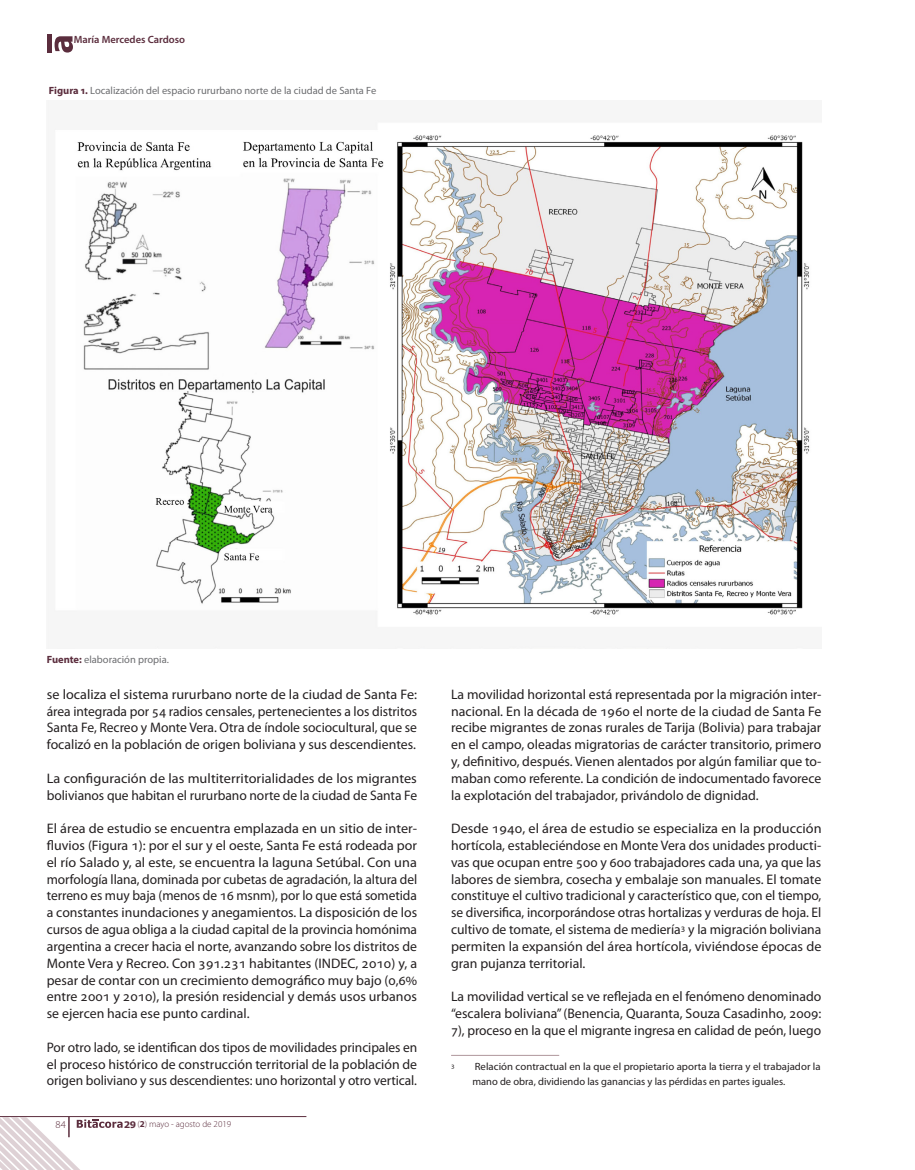
<style>
.page{position:relative;width:915px;height:1170px;background:#fff}
.page>*{position:absolute;margin:0;border:0;box-sizing:border-box;transform-origin:0 0}
._01_CUERPO_DE_TEXTO{font:13.8px/16.8px "Myriad Pro";color:#231f20;text-align:justify}
._01_Pie_de_página{font:10.5px/15px "Myriad Pro";color:#231f20}
._01_Figuras{font:10.5px "Myriad Pro";color:#6c6d70}
.t1{font:600 10.5px "Myriad Pro";color:#5b2d3d}
.t2{font:300 10.5px "Myriad Pro";color:#5b2d3d}
.t3{font:300 9px "Myriad Pro";color:#5b2d3d}
._01_Pie_de_página-2{font:6.9px "Myriad Pro";color:#231f20}
.s1{font-weight:700;color:#5b2d3d}
.s2{font-family:"Verdana";font-weight:700}
.s3{font-weight:700}
</style>
<div class="page">
<hr style="left:0;top:1116px;width:306px;height:1px;background:#5b2d3d">
<svg style="left:0;top:1117px;width:122px;height:52px"></svg>
<div style="left:47px;top:34px;width:5px;height:19px;background:#5b2d3d"></div>
<svg style="left:55px;top:36px;width:18px;height:17px"></svg>
<hr style="left:451px;top:1054px;width:108px;height:1px;background:#af969c">
<img style="left:77px;top:135px;width:733px;height:513px">
<p class="t1" style="left:74px;top:33px;width:113px">María Mercedes Cardoso</p>
<p class="_01_Figuras" style="left:49px;top:84px;width:329px"><span class="s1">Figura 1.</span> Localización del espacio rururbano norte de la ciudad de Santa Fe</p>
<p class="_01_Figuras" style="left:47px;top:652px;width:123px"><span class="s1">Fuente:</span> elaboración propia.</p>
<p class="_01_CUERPO_DE_TEXTO" style="left:47px;top:685px;width:371px">se localiza el sistema rururbano norte de la ciudad de Santa Fe: área integrada por 54 radios censales, pertenecientes a los distritos Santa Fe, Recreo y Monte Vera. Otra de índole sociocultural, que se focalizó en la población de origen boliviana y sus descendientes.</p>
<p class="_01_CUERPO_DE_TEXTO" style="left:47px;top:769px;width:372px">La configuración de las multiterritorialidades de los migrantes bolivianos que habitan el rururbano norte de la ciudad de Santa Fe</p>
<p class="_01_CUERPO_DE_TEXTO" style="left:47px;top:820px;width:372px">El área de estudio se encuentra emplazada en un sitio de inter&shy;fluvios (Figura 1): por el sur y el oeste, Santa Fe está rodeada por el río Salado y, al este, se encuentra la laguna Setúbal. Con una morfología llana, dominada por cubetas de agradación, la altura del terreno es muy baja (menos de 16 msnm), por lo que está sometida a constantes inundaciones y anegamientos. La disposición de los cursos de agua obliga a la ciudad capital de la provincia homónima argentina a crecer hacia el norte, avanzando sobre los distritos de Monte Vera y Recreo. Con 391.231 habitantes (INDEC, 2010) y, a pesar de contar con un crecimiento demográfico muy bajo (0,6% entre 2001 y 2010), la presión residencial y demás usos urbanos se ejercen hacia ese punto cardinal.</p>
<p class="_01_CUERPO_DE_TEXTO" style="left:47px;top:1038px;width:372px">Por otro lado, se identifican dos tipos de movilidades principales en el proceso histórico de construcción territorial de la población de origen boliviano y sus descendientes: uno horizontal y otro vertical.</p>
<p class="t2" style="left:55px;top:1118px;width:12px">84</p>
<p class="t3" style="left:124px;top:1118px;width:109px"><span class="s2">29</span>(<span class="s3">2</span>) mayo - agosto de 2019</p>
<p class="_01_CUERPO_DE_TEXTO" style="left:451px;top:685px;width:371px">La movilidad horizontal está representada por la migración inter&shy;nacional. En la década de 1960 el norte de la ciudad de Santa Fe recibe migrantes de zonas rurales de Tarija (Bolivia) para trabajar en el campo, oleadas migratorias de carácter transitorio, primero y, definitivo, después. Vienen alentados por algún familiar que to&shy;maban como referente. La condición de indocumentado favorece la explotación del trabajador, privándolo de dignidad.</p>
<p class="_01_CUERPO_DE_TEXTO" style="left:451px;top:820px;width:372px">Desde 1940, el área de estudio se especializa en la producción hortícola, estableciéndose en Monte Vera dos unidades producti&shy;vas que ocupan entre 500 y 600 trabajadores cada una, ya que las labores de siembra, cosecha y embalaje son manuales. El tomate constituye el cultivo tradicional y característico que, con el tiempo, se diversifica, incorporándose otras hortalizas y verduras de hoja. El cultivo de tomate, el sistema de mediería<sup>3</sup> y la migración boliviana permiten la expansión del área hortícola, viviéndose épocas de gran pujanza territorial.</p>
<p class="_01_CUERPO_DE_TEXTO" style="left:451px;top:988px;width:371px">La movilidad vertical se ve reflejada en el fenómeno denominado “escalera boliviana” (Benencia, Quaranta, Souza Casadinho, 2009:<br>7), proceso en la que el migrante ingresa en calidad de peón, luego</p>
<p class="_01_Pie_de_página-2" style="left:451px;top:1061px;width:5px">3</p>
<p class="_01_Pie_de_página" style="left:472px;top:1059px;width:350px">Relación contractual en la que el propietario aporta la tierra y el trabajador la mano de obra, dividiendo las ganancias y las pérdidas en partes iguales.</p>
</div>
